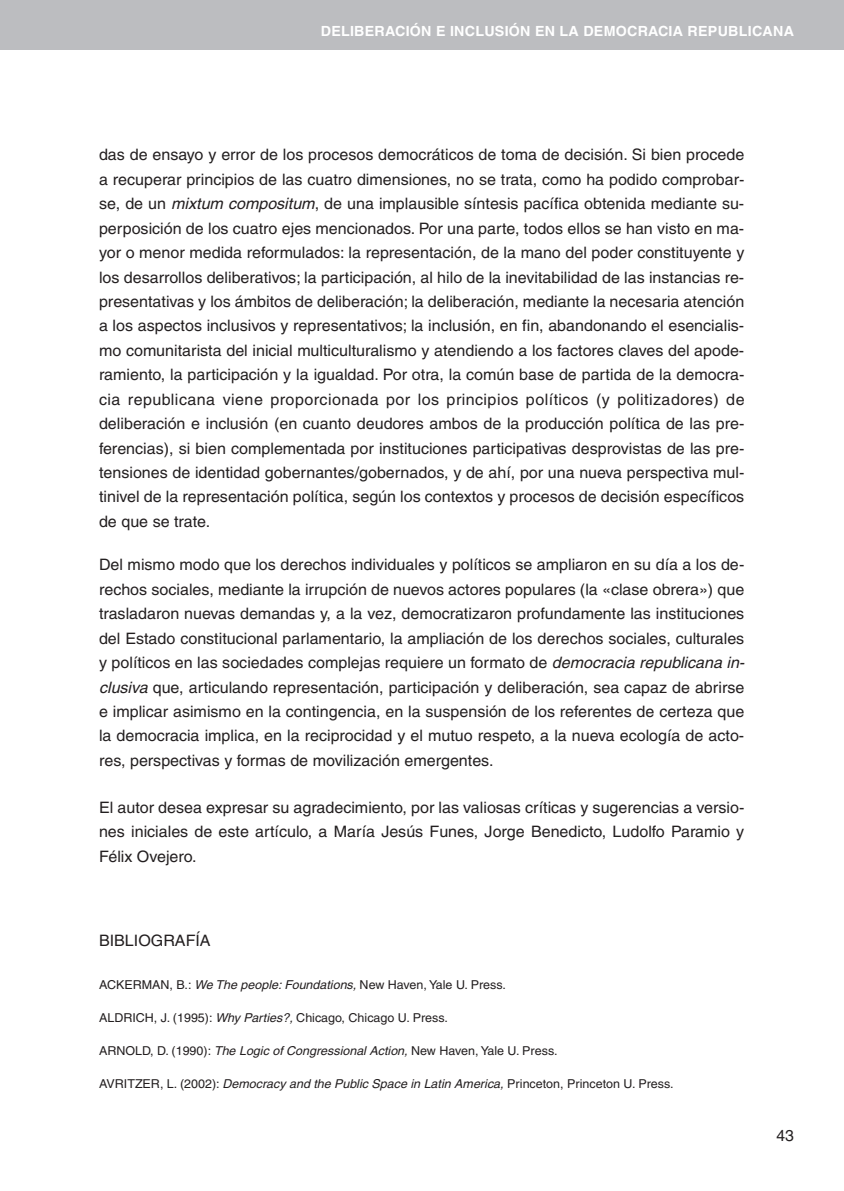
<style>
.page{position:relative;width:844px;height:1191px;background:#fff}
.page>*{position:absolute;margin:0;border:0;box-sizing:border-box;transform-origin:0 0}
.t1{font:15.75px/24.5px "Helvetica";color:#231f20;text-align:justify}
.t2{font:700 14px "Helvetica";letter-spacing:.015em;color:#fff}
.t3{font:12.25px "Helvetica";color:#231f20}
.s1{font-style:italic}
</style>
<div class="page">
<div style="left:0;top:0;width:843px;height:50px;background:#bcbdc0"></div>
<p class="t2" style="left:321px;top:26px;width:474px">DELIBERACIÓN E INCLUSIÓN EN LA DEMOCRACIA REPUBLICANA</p>
<p class="t1" style="left:99px;top:144px;width:647px">das de ensayo y error de los procesos democráticos de toma de decisión. Si bien procede a recuperar principios de las cuatro dimensiones, no se trata, como ha podido comprobar&shy;se, de un <span class="s1">mixtum compositum</span>, de una implausible síntesis pacífica obtenida mediante su&shy;perposición de los cuatro ejes mencionados. Por una parte, todos ellos se han visto en ma&shy;yor o menor medida reformulados: la representación, de la mano del poder constituyente y los desarrollos deliberativos; la participación, al hilo de la inevitabilidad de las instancias re&shy;presentativas y los ámbitos de deliberación; la deliberación, mediante la necesaria atención a los aspectos inclusivos y representativos; la inclusión, en fin, abandonando el esencialis&shy;mo comunitarista del inicial multiculturalismo y atendiendo a los factores claves del apode&shy;ramiento, la participación y la igualdad. Por otra, la común base de partida de la democra&shy;cia republicana viene proporcionada por los principios políticos (y politizadores) de deliberación e inclusión (en cuanto deudores ambos de la producción política de las pre&shy;ferencias), si bien complementada por instituciones participativas desprovistas de las pre&shy;tensiones de identidad gobernantes/gobernados, y de ahí, por una nueva perspectiva mul&shy;tinivel de la representación política, según los contextos y procesos de decisión específicos de que se trate.</p>
<p class="t1" style="left:99px;top:554px;width:647px">Del mismo modo que los derechos individuales y políticos se ampliaron en su día a los de&shy;rechos sociales, mediante la irrupción de nuevos actores populares (la «clase obrera») que trasladaron nuevas demandas y, a la vez, democratizaron profundamente las instituciones del Estado constitucional parlamentario, la ampliación de los derechos sociales, culturales y políticos en las sociedades complejas requiere un formato de <span class="s1">democracia republicana in&shy;clusiva</span> que, articulando representación, participación y deliberación, sea capaz de abrirse e implicar asimismo en la contingencia, en la suspensión de los referentes de certeza que la democracia implica, en la reciprocidad y el mutuo respeto, a la nueva ecología de acto&shy;res, perspectivas y formas de movilización emergentes.</p>
<p class="t1" style="left:99px;top:797px;width:646px">El autor desea expresar su agradecimiento, por las valiosas críticas y sugerencias a versio&shy;nes iniciales de este artículo, a María Jesús Funes, Jorge Benedicto, Ludolfo Paramio y Félix Ovejero.</p>
<p class="t1" style="left:99px;top:929px;width:113px">BIBLIOGRAFÍA</p>
<p class="t3" style="left:99px;top:980px;width:408px">ACKERMAN, B.: <span class="s1">We The people: Foundations,</span> New Haven, Yale U. Press.</p>
<p class="t3" style="left:99px;top:1013px;width:350px">ALDRICH, J. (1995): <span class="s1">Why Parties?,</span> Chicago, Chicago U. Press.</p>
<p class="t3" style="left:99px;top:1046px;width:460px">ARNOLD, D. (1990): <span class="s1">The Logic of Congressional Action,</span> New Haven, Yale U. Press.</p>
<p class="t3" style="left:99px;top:1079px;width:576px">AVRITZER, L. (2002): <span class="s1">Democracy and the Public Space in Latin America,</span> Princeton, Princeton U. Press.</p>
<p class="t1" style="left:776px;top:1124px;width:19px">43</p>
</div>
